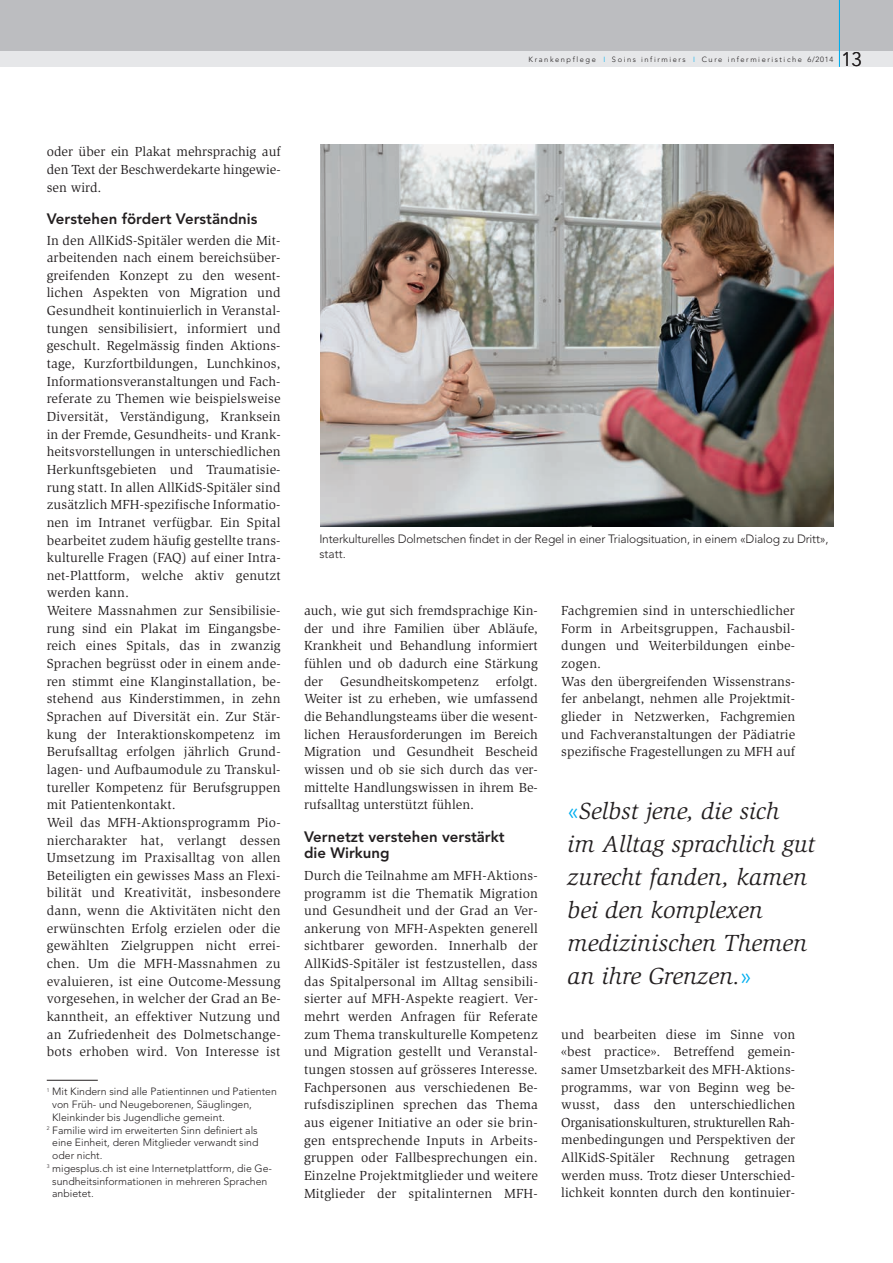
<style>
.page{position:relative;width:893px;height:1263px;background:#fff}
.page>*{position:absolute;margin:0;border:0;box-sizing:border-box;transform-origin:0 0}
.t1{font:italic 24px/33px "Slimbach";color:#231f20}
.t2{font:300 19.5px "Avenir";color:#231f20}
.t3{font:800 15px/16.5px "Avenir";color:#231f20}
.t4{font:13.5px/17.7px "Slimbach";letter-spacing:.01em;color:#231f20;text-align:justify}
.t5{font:300 12px/15px "Avenir";letter-spacing:-.015em;color:#231f20}
.t6{font:300 10.5px "Avenir";color:#231f20}
.t7{font:300 7.5px "Avenir";letter-spacing:.21em;color:#231f20}
.s1{color:#00aeef}
.s2{font-family:"Avenir";font-weight:300;font-style:normal;color:#00aeef}
</style>
<div class="page">
<div style="left:0;top:51px;width:893px;height:16px;background:#e6e7e9"></div>
<div style="left:0;top:0;width:893px;height:51px;background:#bcbdc0"></div>
<hr style="left:839px;top:0;width:1px;height:67px;background:#00aeef">
<img style="left:320px;top:145px;width:513px;height:382px">
<hr style="left:47px;top:1080px;width:51px;height:1px;background:#231f20">
<p class="t7" style="left:529px;top:56px;width:306px">Krankenpflege <span class="s1">I</span> Soins infirmiers <span class="s1">I</span> Cure infermieristiche 6/2014</p>
<h2 class="t2" style="left:841px;top:51px;width:22px">13</h2>
<p class="t4" style="left:47px;top:144px;width:235px">oder über ein Plakat mehrsprachig auf den Text der Beschwerdekarte hingewie&shy;sen wird.</p>
<p class="t3" style="left:47px;top:212px;width:212px">Verstehen fördert Verständnis</p>
<p class="t4" style="left:47px;top:232px;width:235px;text-align:left">In den AllKidS-Spitäler werden die Mit&shy;arbeitenden nach einem bereichsüber&shy;greifenden Konzept zu den wesent&shy;lichen Aspekten von Migration und Gesundheit kontinuierlich in Veranstal&shy;tungen sensibilisiert, informiert und geschult. Regelmässig finden Aktions&shy;tage, Kurzfortbildungen, Lunchkinos, Informationsveranstaltungen und Fach&shy;referate zu Themen wie beispielsweise Diversität, Verständigung, Kranksein in der Fremde, Gesundheits- und Krank&shy;heitsvorstellungen in unterschiedlichen Herkunftsgebieten und Traumatisie&shy;rung statt. In allen AllKidS-Spitäler sind zusätzlich MFH-spezifische Informatio&shy;nen im Intranet verfügbar. Ein Spital bearbeitet zudem häufig gestellte trans&shy;kulturelle Fragen (FAQ) auf einer Intra&shy;net-Plattform, welche aktiv genutzt werden kann.<br>Weitere Massnahmen zur Sensibilisie&shy;rung sind ein Plakat im Eingangsbe&shy;reich eines Spitals, das in zwanzig Sprachen begrüsst oder in einem ande&shy;ren stimmt eine Klanginstallation, be&shy;stehend aus Kinderstimmen, in zehn Sprachen auf Diversität ein. Zur Stär&shy;kung der Interaktionskompetenz im Berufsalltag erfolgen jährlich Grund&shy;lagen- und Aufbaumodule zu Transkul&shy;tureller Kompetenz für Berufsgruppen mit Patientenkontakt.<br>Weil das MFH-Aktionsprogramm Pio&shy;niercharakter hat, verlangt dessen Umsetzung im Praxisalltag von allen Beteiligten ein gewisses Mass an Flexi&shy;bilität und Kreativität, insbesondere dann, wenn die Aktivitäten nicht den erwünschten Erfolg erzielen oder die gewählten Zielgruppen nicht errei&shy;chen. Um die MFH-Massnahmen zu evaluieren, ist eine Outcome-Messung vorgesehen, in welcher der Grad an Be&shy;kanntheit, an effektiver Nutzung und an Zufriedenheit des Dolmetschange&shy;bots erhoben wird. Von Interesse ist</p>
<p class="t6" style="left:47px;top:1087px;width:232px"><sup>1</sup> Mit Kindern sind alle Patientinnen und Patienten</p>
<p class="t6" style="left:52px;top:1100px;width:201px">von Früh- und Neugeborenen, Säuglingen,</p>
<p class="t6" style="left:52px;top:1113px;width:174px">Kleinkinder bis Jugendliche gemeint.</p>
<p class="t6" style="left:47px;top:1126px;width:212px"><sup>2</sup> Familie wird im erweiterten Sinn definiert als</p>
<p class="t6" style="left:52px;top:1138px;width:208px">eine Einheit, deren Mitglieder verwandt sind</p>
<p class="t6" style="left:52px;top:1151px;width:52px">oder nicht.</p>
<p class="t6" style="left:47px;top:1164px;width:227px"><sup>3</sup> migesplus.ch ist eine Internetplattform, die Ge-</p>
<p class="t6" style="left:52px;top:1177px;width:217px">sundheitsinformationen in mehreren Sprachen</p>
<p class="t6" style="left:52px;top:1189px;width:43px">anbietet.</p>
<p class="t5" style="left:319px;top:532px;width:511px">Interkulturelles Dolmetschen findet in der Regel in einer Trialogsituation, in einem «Dialog zu Dritt», statt.</p>
<p class="t4" style="left:304px;top:603px;width:235px">auch, wie gut sich fremdsprachige Kin&shy;der und ihre Familien über Abläufe, Krankheit und Behandlung informiert fühlen und ob dadurch eine Stärkung der</p>
<p class="t4" style="left:304px;top:673px;width:235px;text-indent:192px">erfolgt.<br>Weiter ist zu erheben, wie umfassend die Behandlungsteams über die wesent&shy;lichen Herausforderungen im Bereich Migration und Gesundheit Bescheid wissen und ob sie sich durch das ver&shy;mittelte Handlungswissen in ihrem Be&shy;rufsalltag unterstützt fühlen.</p>
<p class="t3" style="left:304px;top:829px;width:202px">Vernetzt verstehen verstärkt die Wirkung</p>
<p class="t4" style="left:304px;top:867px;width:235px">Durch die Teilnahme am MFH-Aktions&shy;programm ist die Thematik Migration und Gesundheit und der Grad an Ver&shy;ankerung von MFH-Aspekten generell sichtbarer geworden. Innerhalb der AllKidS-Spitäler ist festzustellen, dass das Spitalpersonal im Alltag sensibili&shy;sierter auf MFH-Aspekte reagiert. Ver&shy;mehrt werden Anfragen für Referate zum Thema transkulturelle Kompetenz und Migration gestellt und Veranstal&shy;tungen stossen auf grösseres Interesse.<br>Fachpersonen aus verschiedenen Be&shy;rufsdisziplinen sprechen das Thema aus eigener Initiative an oder sie brin&shy;gen entsprechende Inputs in Arbeits&shy;gruppen oder Fallbesprechungen ein.<br>Einzelne Projektmitglieder und weitere Mitglieder der spitalinternen MFH-</p>
<p class="t4" style="left:340px;top:673px;width:140px">Gesundheitskompetenz</p>
<p class="t4" style="left:561px;top:603px;width:235px;text-align:left">Fachgremien sind in unterschiedlicher Form in Arbeitsgruppen, Fachausbil&shy;dungen und Weiterbildungen einbe&shy;zogen.<br>Was den übergreifenden Wissenstrans&shy;fer anbelangt, nehmen alle Projektmit&shy;glieder in Netzwerken, Fachgremien und Fachveranstaltungen der Pädiatrie spezifische Fragestellungen zu MFH auf</p>
<h1 class="t1" style="left:567px;top:796px;width:249px"><span class="s2">«</span>Selbst jene, die sich<br>im Alltag sprachlich gut zurecht fanden, kamen bei den komplexen medizinischen Themen an ihre Grenzen.<span class="s2">»</span></h1>
<p class="t4" style="left:561px;top:1026px;width:235px">und bearbeiten diese im Sinne von «best practice». Betreffend gemein&shy;samer Umsetzbarkeit des MFH-Aktions&shy;programms, war von Beginn weg be&shy;wusst, dass den unterschiedlichen Organisationskulturen, strukturellen Rah&shy;menbedingungen und Perspektiven der AllKidS-Spitäler Rechnung getragen werden muss. Trotz dieser Unterschied&shy;lichkeit konnten durch den kontinuier-</p>
</div>
